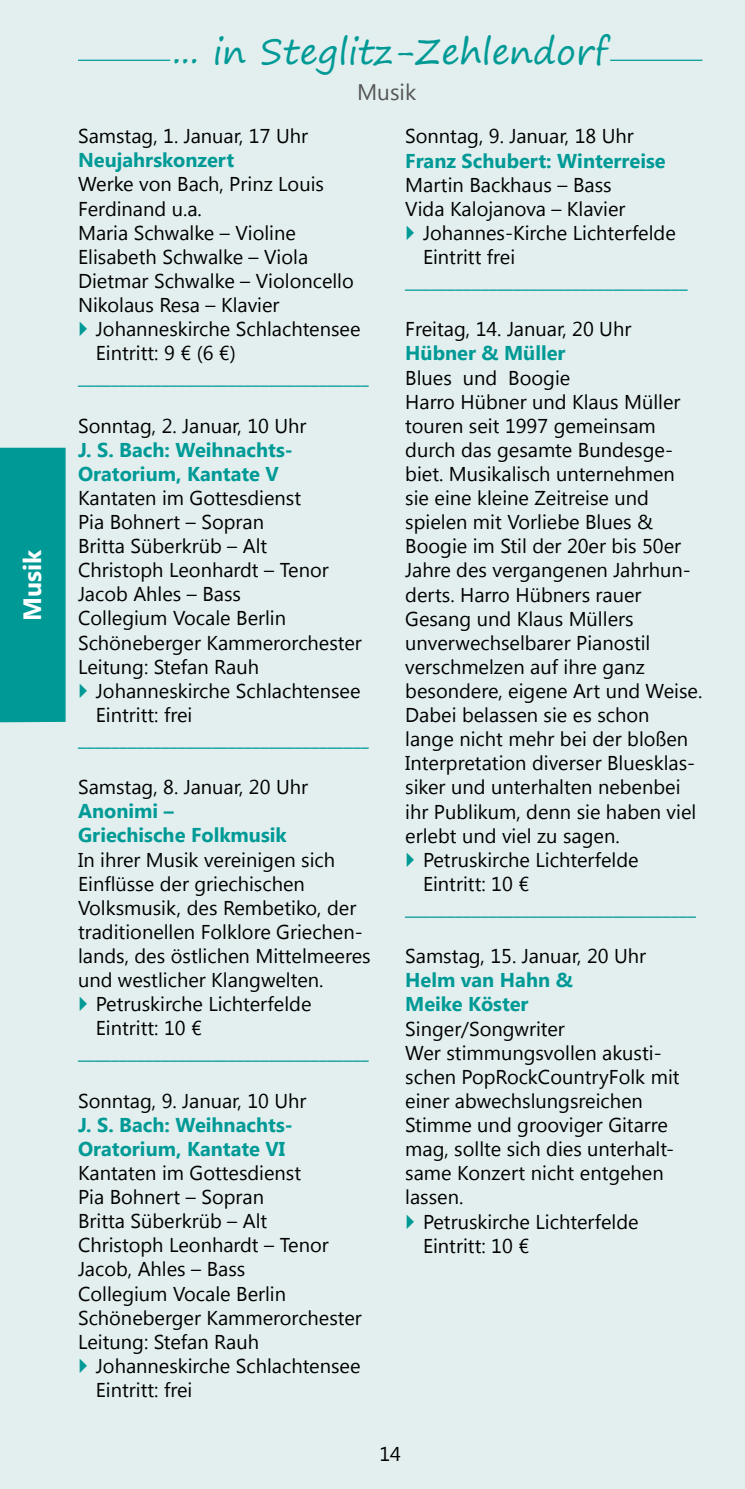
<style>
.page{position:relative;width:745px;height:1489px;background:#fff}
.page>*{position:absolute;margin:0;border:0;box-sizing:border-box;transform-origin:0 0}
.t1{font:35px "Segoe Print";color:#009a96}
.t2{font:700 25px "Segoe UI";color:#fff}
.t3{font:22.5px "Segoe UI";color:#565656}
.t4{font:20px/24px "Segoe UI";color:#000}
.t5{font:700 20px/24px "Segoe UI";color:#009a96}
.t6{font:20px "Segoe UI";color:#009a96}
</style>
<div class="page">
<div style="left:0;top:0;width:744px;height:1488px;background:#e3efef"></div>
<div style="left:0;top:447px;width:66px;height:275px;background:#009a96"></div>
<hr style="left:609px;top:60px;width:93px;height:1px;background:#009a96">
<hr style="left:78px;top:60px;width:92px;height:1px;background:#009a96">
<p class="t2" style="left:14px;top:620px;width:73px;rotate:-90deg">Musik</p>
<h1 class="t1" style="left:172px;top:20px;width:437px">... in Steglitz-Zehlendorf</h1>
<p class="t3" style="left:357px;top:76px;width:61px">Musik</p>
<p class="t4" style="left:78px;top:123px;width:231px">Samstag, 1. Januar, 17 Uhr</p>
<p class="t5" style="left:78px;top:147px;width:158px">Neujahrskonzert</p>
<p class="t4" style="left:78px;top:171px;width:277px">Werke von Bach, Prinz Louis<br>Ferdinand u.a.<br>Maria Schwalke – Violine<br>Elisabeth Schwalke – Viola<br>Dietmar Schwalke – Violoncello<br>N ikolaus Resa – Klavier</p>
<p class="t4" style="left:96px;top:316px;width:266px">Johanneskirche Schlachtensee<br>Eintritt: 9 € (6 €)</p>
<p class="t6" style="left:78px;top:363px;width:292px">___________________________________</p>
<p class="t4" style="left:78px;top:412px;width:230px">Sonntag, 2. Januar, 10 Uhr</p>
<p class="t5" style="left:78px;top:436px;width:216px">J. S. Bach: Weihnachts-<br>Oratorium, Kantate V</p>
<p class="t4" style="left:78px;top:485px;width:285px">Kantaten im Gottesdienst<br>Pia Bohnert – Sopran<br>Britta Süberkrüb – Alt<br>Christoph Leonhardt – Tenor<br>Jacob Ahles – Bass<br>Collegium Vocale Berlin<br>Schöneberger Kammerorchester<br>Leitung: Stefan Rauh</p>
<p class="t4" style="left:96px;top:677px;width:266px">Johanneskirche Schlachtensee<br>Eintritt: frei</p>
<p class="t6" style="left:78px;top:725px;width:292px">___________________________________</p>
<p class="t4" style="left:78px;top:774px;width:231px">Samstag, 8. Januar, 20 Uhr</p>
<p class="t5" style="left:78px;top:798px;width:210px">Anonimi –<br>Griechische Folkmusik</p>
<p class="t4" style="left:78px;top:846px;width:258px">In ihrer Musik vereinigen sich</p>
<p class="t4" style="left:78px;top:870px;width:228px">Einflüsse der griechischen</p>
<p class="t4" style="left:78px;top:894px;width:280px">Volksmusik, des Rembetiko, der</p>
<p class="t4" style="left:78px;top:918px;width:286px">traditionellen Folklore Griechen-</p>
<p class="t4" style="left:78px;top:943px;width:294px">lands, des östlichen Mittelmeeres</p>
<p class="t4" style="left:78px;top:967px;width:247px">und westlicher Klangwelten.</p>
<p class="t4" style="left:96px;top:991px;width:217px">Petruskirche Lichterfelde</p>
<p class="t4" style="left:96px;top:1015px;width:108px">Eintritt: 10 €</p>
<p class="t6" style="left:78px;top:1038px;width:292px">___________________________________</p>
<p class="t4" style="left:78px;top:1087px;width:230px">Sonntag, 9. Januar, 10 Uhr</p>
<p class="t5" style="left:78px;top:1111px;width:216px">J. S. Bach: Weihnachts-<br>Oratorium, Kantate VI</p>
<p class="t4" style="left:78px;top:1159px;width:285px">Kantaten im Gottesdienst<br>Pia Bohnert – Sopran<br>Britta Süberkrüb – Alt<br>Christoph Leonhardt – Tenor<br>Jacob, Ahles – Bass<br>Collegium Vocale Berlin<br>Schöneberger Kammerorchester<br>Leitung: Stefan Rauh</p>
<p class="t4" style="left:96px;top:1352px;width:266px">Johanneskirche Schlachtensee<br>Eintritt: frei</p>
<p class="t4" style="left:405px;top:123px;width:230px">Sonntag, 9. Januar, 18 Uhr</p>
<p class="t5" style="left:405px;top:147px;width:262px">Franz Schubert: Winterreise</p>
<p class="t4" style="left:405px;top:172px;width:208px">Martin Backhaus – Bass</p>
<p class="t4" style="left:405px;top:196px;width:221px">Vida Kalojanova – Klavier</p>
<p class="t4" style="left:422px;top:220px;width:254px">Johannes-Kirche Lichterfelde</p>
<p class="t4" style="left:422px;top:244px;width:94px">Eintritt frei</p>
<p class="t6" style="left:405px;top:267px;width:284px">__________________________________</p>
<p class="t4" style="left:405px;top:316px;width:227px">Freitag, 14. Januar, 20 Uhr</p>
<p class="t5" style="left:405px;top:340px;width:162px">Hübner &amp; Müller</p>
<p class="t4" style="left:405px;top:364px;width:166px">Blues und Boogie</p>
<p class="t4" style="left:405px;top:388px;width:276px">Harro H übner und Klaus Müller</p>
<p class="t4" style="left:405px;top:413px;width:252px">touren seit 1997 gemeinsam</p>
<p class="t4" style="left:405px;top:437px;width:269px">durch das gesamte Bundesge-</p>
<p class="t4" style="left:405px;top:461px;width:271px">biet. Musikalisch unternehmen</p>
<p class="t4" style="left:405px;top:485px;width:245px">sie eine kleine Zeitreise und</p>
<p class="t4" style="left:405px;top:509px;width:249px">spielen mit Vorliebe Blues &amp;</p>
<p class="t4" style="left:405px;top:533px;width:277px">Boogie im Stil der 20er bis 50er</p>
<p class="t4" style="left:405px;top:557px;width:287px">Jahre des vergangenen Jahrhun-</p>
<p class="t4" style="left:405px;top:581px;width:238px">derts. Harro H übners rauer</p>
<p class="t4" style="left:405px;top:605px;width:230px">Gesang und Klaus Müllers</p>
<p class="t4" style="left:405px;top:629px;width:246px">unverwechselbarer Pianostil</p>
<p class="t4" style="left:405px;top:654px;width:241px">verschmelzen auf ihre ganz</p>
<p class="t4" style="left:405px;top:678px;width:298px">besondere, eigene Art und Weise.</p>
<p class="t4" style="left:405px;top:702px;width:245px">Dabei belassen sie es schon</p>
<p class="t4" style="left:405px;top:726px;width:284px">lange nicht mehr bei der bloßen</p>
<p class="t4" style="left:405px;top:750px;width:291px">Interpretation diverser Bluesklas-</p>
<p class="t4" style="left:405px;top:774px;width:276px">siker und unterhalten nebenbei</p>
<p class="t4" style="left:405px;top:798px;width:292px">ihr Publikum, denn sie haben viel</p>
<p class="t4" style="left:405px;top:822px;width:216px">erlebt und viel zu sagen.</p>
<p class="t4" style="left:422px;top:846px;width:217px">Petruskirche Lichterfelde</p>
<p class="t4" style="left:422px;top:870px;width:108px">Eintritt: 10 €</p>
<p class="t6" style="left:405px;top:894px;width:292px">___________________________________</p>
<p class="t4" style="left:405px;top:943px;width:242px">Samstag, 15. Januar, 20 Uhr</p>
<p class="t5" style="left:405px;top:967px;width:169px">Helm van Hahn &amp;<br>Meike Köster</p>
<p class="t4" style="left:405px;top:1015px;width:161px">Singer/Songwriter</p>
<p class="t4" style="left:405px;top:1039px;width:258px">Wer stimmungsvollen akusti-</p>
<p class="t4" style="left:405px;top:1063px;width:276px">schen PopRockCountryFolk mit</p>
<p class="t4" style="left:405px;top:1087px;width:239px">einer abwechslungsreichen</p>
<p class="t4" style="left:405px;top:1111px;width:264px">Stimme und grooviger Gitarre</p>
<p class="t4" style="left:405px;top:1136px;width:270px">mag, sollte sich dies unterhalt-</p>
<p class="t4" style="left:405px;top:1160px;width:260px">same Konzert nicht entgehen</p>
<p class="t4" style="left:405px;top:1184px;width:60px">lassen.</p>
<p class="t4" style="left:422px;top:1208px;width:217px">Petruskirche Lichterfelde</p>
<p class="t4" style="left:422px;top:1232px;width:108px">Eintritt: 10 €</p>
<p class="t4" style="left:379px;top:1440px;width:23px">14</p>
</div>
